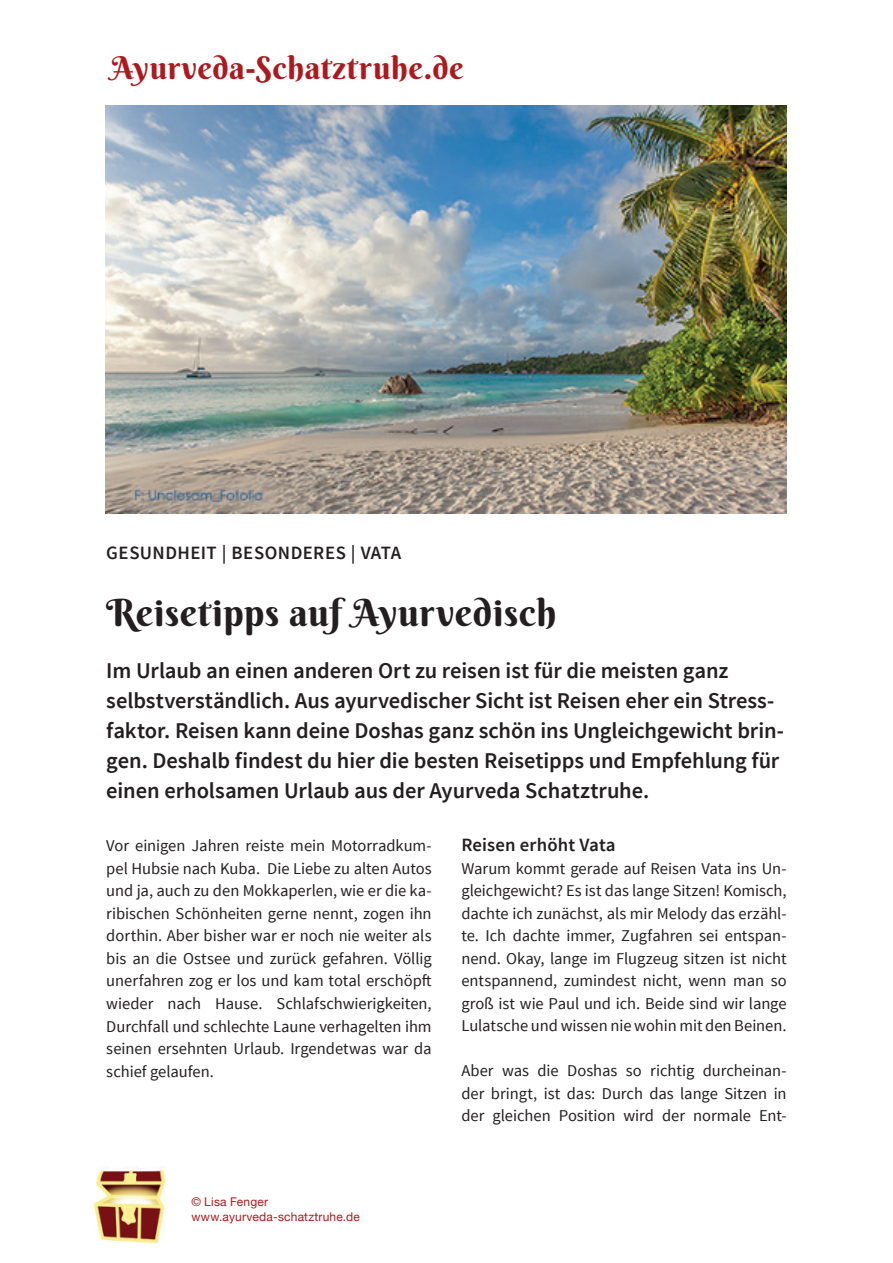
<style>
.page{position:relative;width:893px;height:1263px;background:#fff}
.page>*{position:absolute;margin:0;border:0;box-sizing:border-box;transform-origin:0 0}
.t1{font:37.5px "Berkshire Swash";letter-spacing:.015em;color:#231f20}
.t2{font:31.5px "Berkshire Swash";letter-spacing:.015em;color:#ac1a1e}
.t3{font:600 22.5px/30px "Source Sans Pro";letter-spacing:-.005em;color:#231f20}
.t4{font:600 18.75px "Source Sans Pro";letter-spacing:.02em;color:#231f20}
.t5{font:16.5px/22.5px "Source Sans Pro";letter-spacing:-.005em;color:#231f20;text-align:justify}
.t6{font:12px/14.4px "Helvetica Neue";letter-spacing:.015em;color:#ac1a1e}
</style>
<div class="page">
<img style="left:106px;top:106px;width:681px;height:408px">
<img style="left:93px;top:1167px;width:73px;height:77px">
<h2 class="t2" style="left:111px;top:48px;width:355px">Ayurveda-Schatztruhe.de</h2>
<p class="t4" style="left:106px;top:541px;width:296px">GESUNDHEIT | BESONDERES | VATA</p>
<h1 class="t1" style="left:106px;top:590px;width:452px">Reisetipps auf Ayurvedisch</h1>
<p class="t3" style="left:106px;top:656px;width:679px">Im Urlaub an einen anderen Ort zu reisen ist für die meisten ganz selbstverständlich. Aus ayurvedischer Sicht ist Reisen eher ein Stress&shy;faktor. Reisen kann deine Doshas ganz schön ins Ungleichgewicht brin&shy;gen. Deshalb findest du hier die besten Reisetipps und Empfehlung für einen erholsamen Urlaub aus der Ayurveda Schatztruhe.</p>
<p class="t5" style="left:106px;top:835px;width:327px">Vor einigen Jahren reiste mein Motorradkum&shy;pel Hubsie nach Kuba. Die Liebe zu alten Autos und ja, auch zu den Mokkaperlen, wie er die ka&shy;ribischen Schönheiten gerne nennt, zogen ihn dorthin. Aber bisher war er noch nie weiter als bis an die Ostsee und zurück gefahren. Völlig unerfahren zog er los und kam total erschöpft wieder nach Hause. Schlafschwierigkeiten, Durchfall und schlechte Laune verhagelten ihm seinen ersehnten Urlaub. Irgendetwas war da schief gelaufen.</p>
<p class="t6" style="left:191px;top:1195px;width:170px">© Lisa Fenger www.ayurveda-schatztruhe.de</p>
<p class="t4" style="left:461px;top:833px;width:156px">Reisen erhöht Vata</p>
<p class="t5" style="left:461px;top:857px;width:327px">Warum kommt gerade auf Reisen Vata ins Un&shy;gleichgewicht? Es ist das lange Sitzen! Komisch, dachte ich zunächst, als mir Melody das erzähl&shy;te. Ich dachte immer, Zugfahren sei entspan&shy;nend. Okay, lange im Flugzeug sitzen ist nicht entspannend, zumindest nicht, wenn man so groß ist wie Paul und ich. Beide sind wir lange Lulatsche und wissen nie wohin mit den Beinen.</p>
<p class="t5" style="left:461px;top:1060px;width:327px">Aber was die Doshas so richtig durcheinan&shy;der bringt, ist das: Durch das lange Sitzen in der gleichen Position wird der normale Ent-</p>
</div>
